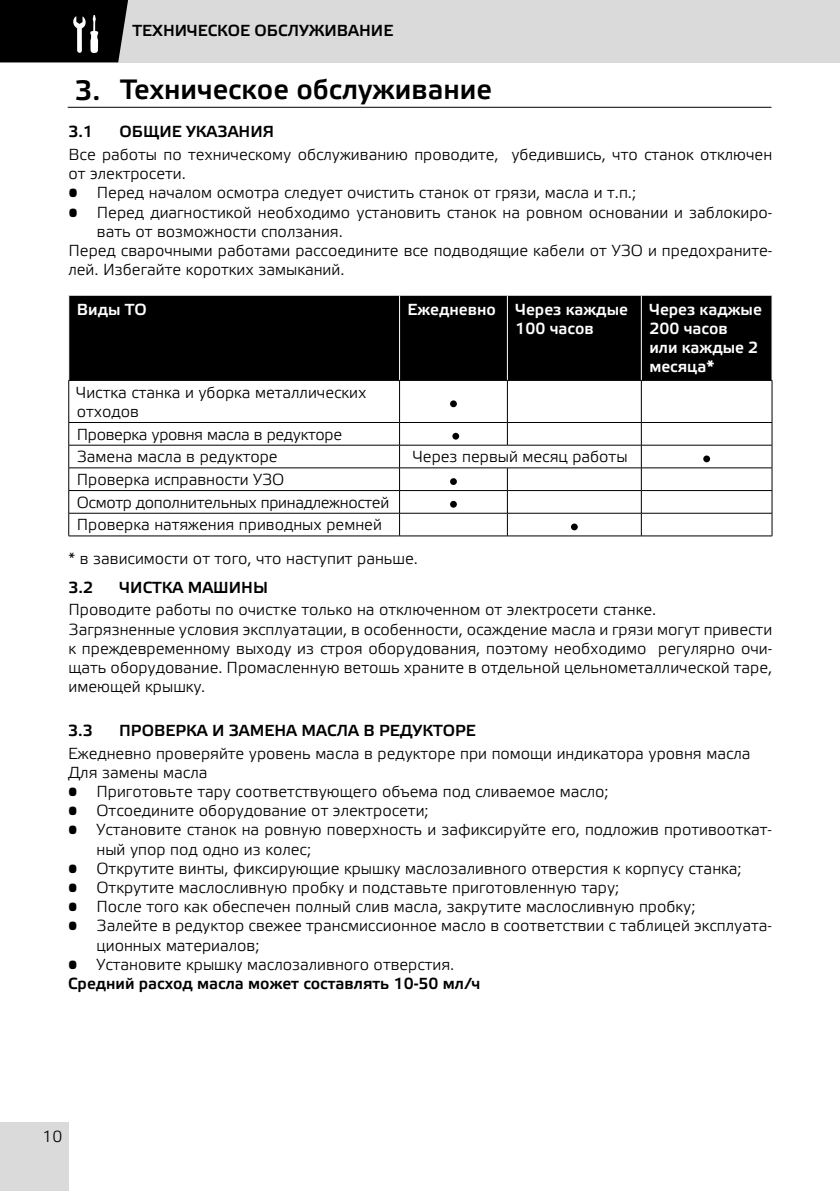
<style>
.page{position:relative;width:840px;height:1191px;background:#fff}
.page>*{position:absolute;margin:0;border:0;box-sizing:border-box;transform-origin:0 0}
.t1{font:500 28px "Etelka";color:#000}
.t2{font:300 16px/19.2px "Etelka";color:#000}
.t3{font:500 16px "Etelka";color:#000}
.t4{font:500 16px/19.2px "Etelka";color:#fff}
.t5{font:300 16px/22.6px "Etelka";letter-spacing:-.02em;color:#000}
</style>
<div class="page">
<div style="left:0;top:0;width:839px;height:62px;background:#dadada"></div>
<div style="left:0;top:1123px;width:68px;height:68px;background:#dadada"></div>
<div style="left:69px;top:296px;width:702px;height:84px;background:#000"></div>
<hr style="left:399px;top:295px;width:1px;height:85px;background:#fff">
<hr style="left:506px;top:295px;width:1px;height:85px;background:#fff">
<hr style="left:640px;top:295px;width:1px;height:85px;background:#fff">
<hr style="left:68px;top:380px;width:331px;height:1px;background:#000">
<hr style="left:68px;top:381px;width:1px;height:41px;background:#000">
<hr style="left:399px;top:380px;width:108px;height:1px;background:#000">
<hr style="left:399px;top:381px;width:1px;height:41px;background:#000">
<hr style="left:507px;top:380px;width:134px;height:1px;background:#000">
<hr style="left:506px;top:381px;width:1px;height:41px;background:#000">
<hr style="left:641px;top:380px;width:130px;height:1px;background:#000">
<hr style="left:640px;top:381px;width:1px;height:41px;background:#000">
<hr style="left:771px;top:381px;width:1px;height:41px;background:#000">
<hr style="left:68px;top:422px;width:331px;height:1px;background:#000">
<hr style="left:399px;top:422px;width:108px;height:1px;background:#000">
<hr style="left:507px;top:422px;width:134px;height:1px;background:#000">
<svg style="left:506px;top:423px;width:1px;height:22px"></svg>
<hr style="left:641px;top:422px;width:130px;height:1px;background:#000">
<hr style="left:68px;top:445px;width:331px;height:1px;background:#000">
<hr style="left:399px;top:445px;width:108px;height:1px;background:#000">
<hr style="left:507px;top:445px;width:134px;height:1px;background:#000">
<hr style="left:641px;top:445px;width:130px;height:1px;background:#000">
<hr style="left:68px;top:467px;width:331px;height:1px;background:#000">
<hr style="left:399px;top:467px;width:108px;height:1px;background:#000">
<hr style="left:507px;top:467px;width:134px;height:1px;background:#000">
<hr style="left:641px;top:467px;width:130px;height:1px;background:#000">
<hr style="left:68px;top:490px;width:331px;height:1px;background:#000">
<hr style="left:399px;top:490px;width:108px;height:1px;background:#000">
<hr style="left:507px;top:490px;width:134px;height:1px;background:#000">
<hr style="left:641px;top:490px;width:130px;height:1px;background:#000">
<hr style="left:68px;top:513px;width:331px;height:1px;background:#000">
<svg style="left:68px;top:423px;width:1px;height:112px"></svg>
<hr style="left:399px;top:513px;width:108px;height:1px;background:#000">
<svg style="left:399px;top:423px;width:1px;height:112px"></svg>
<hr style="left:507px;top:513px;width:134px;height:1px;background:#000">
<svg style="left:506px;top:468px;width:1px;height:67px"></svg>
<hr style="left:641px;top:513px;width:130px;height:1px;background:#000">
<svg style="left:640px;top:423px;width:1px;height:112px"></svg>
<svg style="left:771px;top:423px;width:1px;height:112px"></svg>
<hr style="left:68px;top:535px;width:331px;height:1px;background:#000">
<hr style="left:399px;top:535px;width:108px;height:1px;background:#000">
<hr style="left:507px;top:535px;width:134px;height:1px;background:#000">
<hr style="left:641px;top:535px;width:130px;height:1px;background:#000">
<div style="left:450px;top:400px;width:6px;height:7px;background:#000;border-radius:50%"></div>
<div style="left:452px;top:433px;width:7px;height:6px;background:#000;border-radius:50%"></div>
<svg style="left:702px;top:455px;width:7px;height:7px"></svg>
<div style="left:450px;top:478px;width:6px;height:7px;background:#000;border-radius:50%"></div>
<svg style="left:450px;top:501px;width:6px;height:6px"></svg>
<svg style="left:570px;top:523px;width:7px;height:7px"></svg>
<hr style="left:68px;top:107px;width:703px;height:1px;background:#000">
<svg style="left:0;top:0;width:128px;height:62px"></svg>
<p class="t3" style="left:132px;top:20px;width:262px">Техническое обслуживание</p>
<h1 class="t1" style="left:120px;top:72px;width:373px">Техническое обслуживание</h1>
<p class="t3" style="left:68px;top:122px;width:172px">3.1 О БЩИЕ УКАЗАНИЯ</p>
<h1 class="t1" style="left:75px;top:73px;width:27px">3.</h1>
<p class="t2" style="left:68px;top:145px;width:704px">Все работы по техническому обслуживанию проводите, убедившись, что станок отключен от электросети.</p>
<p class="t2" style="left:68px;top:184px;width:568px">• Перед началом осмотра следует очистить станок от грязи, масла и т.п.;</p>
<p class="t2" style="left:68px;top:203px;width:705px">• Перед диагностикой необходимо установить станок на ровном основании и заблокиро-</p>
<p class="t2" style="left:97px;top:222px;width:247px">вать от возможности сползания.</p>
<p class="t2" style="left:68px;top:241px;width:705px">Перед сварочными работами рассоедините все подводящие кабели от УЗО и предохраните-</p>
<p class="t2" style="left:68px;top:260px;width:277px">лей. Избегайте коротких замыканий.</p>
<p class="t4" style="left:77px;top:300px;width:60px">Виды ТО</p>
<p class="t4" style="left:515px;top:300px;width:114px;text-indent:-108px">Ежедневно Через каждые<br>100 часов</p>
<p class="t4" style="left:649px;top:300px;width:114px">Через каджые<br>200 часов<br>или каждые 2 месяца*</p>
<p class="t2" style="left:77px;top:383px;width:291px">Чистка станка и уборка металлических отходов</p>
<p class="t5" style="left:77px;top:423px;width:267px">Проверка уровня масла в редукторе<br>Замена масла в редукторе</p>
<p class="t2" style="left:413px;top:447px;width:216px">Через первый месяц работы</p>
<p class="t2" style="left:77px;top:468px;width:314px;line-height:22.6px">Проверка исправности УЗО<br>Осмотр дополнительных принадлежностей<br>Проверка натяжения приводных ремней</p>
<p class="t2" style="left:68px;top:549px;width:351px">* в зависимости от того, что наступит раньше.</p>
<p class="t2" style="left:68px;top:600px;width:704px">Проводите работы по очистке только на отключенном от электросети станке.<br>Загрязненные условия эксплуатации, в особенности, осаждение масла и грязи могут привести к преждевременному выходу из строя оборудования, поэтому необходимо регулярно очи&shy;щать оборудование. Промасленную ветошь храните в отдельной цельнометаллической таре, имеющей крышку.</p>
<p class="t3" style="left:68px;top:577px;width:26px">3.2</p>
<p class="t3" style="left:119px;top:577px;width:45px">ЧИСТКА</p>
<p class="t3" style="left:188px;top:577px;width:82px">МАШИН Ы</p>
<p class="t3" style="left:68px;top:720px;width:208px">3.3 П РОВЕРКА И ЗАМЕНА</p>
<p class="t3" style="left:301px;top:720px;width:132px">МАСЛА В РЕДУКТО</p>
<p class="t3" style="left:455px;top:720px;width:20px">РЕ</p>
<p class="t2" style="left:68px;top:744px;width:683px">Ежедневно проверяйте уровень масла в редукторе при помощи индикатора уровня масла<br>Для замены масла</p>
<p class="t2" style="left:68px;top:782px;width:541px">• Приготовьте тару соответствующего объема под сливаемое масло;</p>
<p class="t2" style="left:68px;top:801px;width:362px">• Отсоедините оборудование от электросети;</p>
<p class="t2" style="left:96px;top:820px;width:676px;text-indent:-28px">• Установите станок на ровную поверхность и зафиксируйте его, подложив противооткат&shy;ный упор под одно из колес;</p>
<p class="t2" style="left:68px;top:859px;width:674px">• Открутите винты, фиксирующие крышку маслозаливного отверстия к корпусу станка;</p>
<p class="t2" style="left:68px;top:878px;width:552px">• Открутите маслосливную пробку и подставьте приготовленную тару;</p>
<p class="t2" style="left:68px;top:897px;width:628px">• После того как обеспечен полный слив масла, закрутите маслосливную пробку;</p>
<p class="t2" style="left:96px;top:916px;width:676px;text-indent:-28px">• Залейте в редуктор свежее трансмиссионное масло в соответствии с таблицей эксплуата&shy;ционных материалов;</p>
<p class="t2" style="left:68px;top:955px;width:387px">• Установите крышку маслозаливного отверстия.</p>
<p class="t3" style="left:68px;top:973px;width:413px">Средний расход масла может составлять 10-50 мл/ч</p>
<p class="t2" style="left:42px;top:1127px;width:21px">10</p>
</div>
